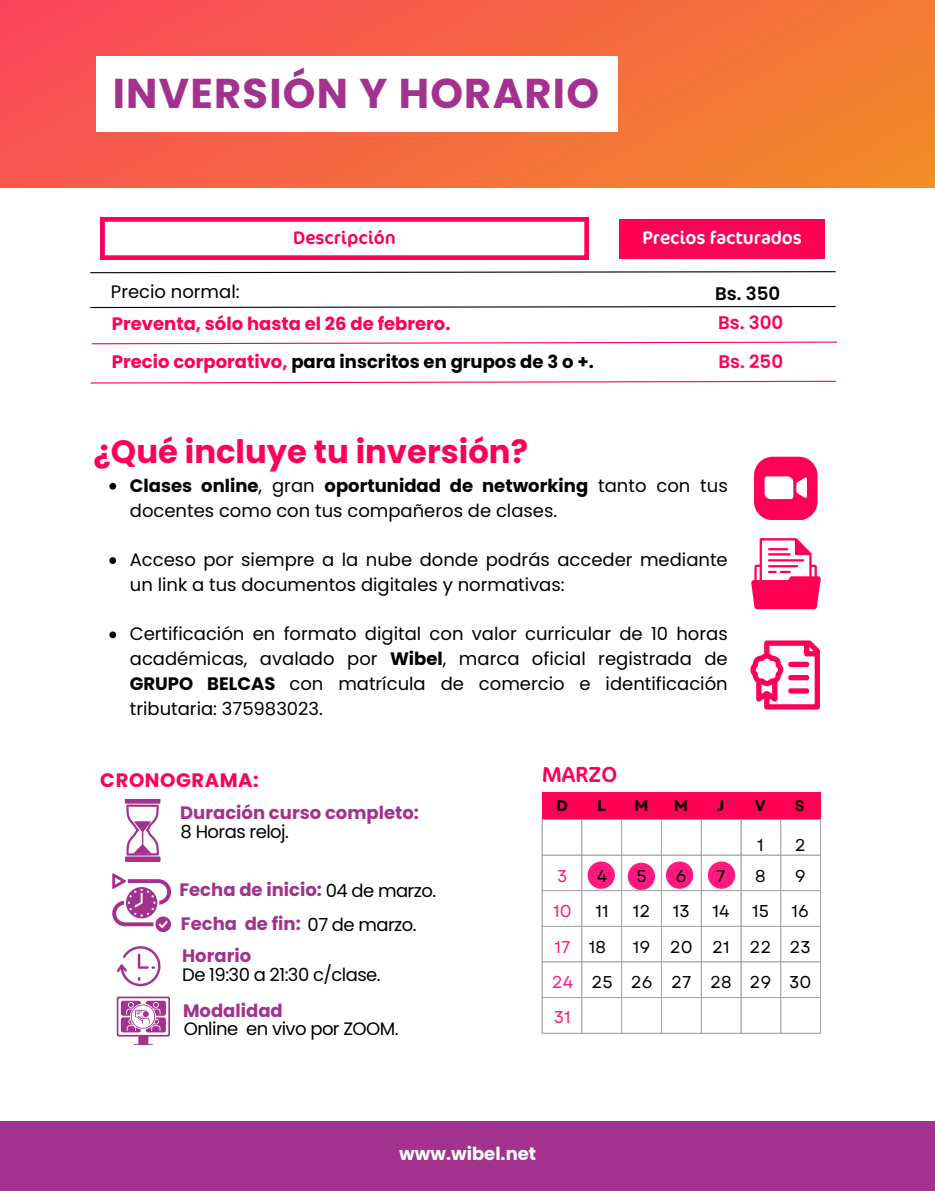
<style>
.page{position:relative;width:935px;height:1191px;background:#fff}
.page>*{position:absolute;margin:0;border:0;box-sizing:border-box;transform-origin:0 0}
.t1{font:700 41.55px "Poppins";letter-spacing:.03em;color:#a2328e}
.t2{font:700 32.25px "Poppins";color:#ff0054}
.t3{font:21.9px "Cocon";color:#ff0054}
.t4{font:700 19.5px "Poppins";letter-spacing:.03em;color:#ff0054}
.t5{font:18.3px "Cocon";color:#fff}
.t6{font:600 18.3px "Poppins";color:#ff0054}
.t7{font:18.3px "Cocon";color:#ff0054}
.t8{font:600 18.3px "Poppins";color:#000}
.t9{font:18px/24.8px "Poppins";color:#000}
.t10{font:700 18px "Poppins";color:#a2328e}
.t11{font:18px "Poppins";letter-spacing:-.03em;color:#000}
.t12{font:700 18px "Poppins";color:#000}
.t13{font:700 18px "Poppins";color:#ff0054}
.t14{font:700 18px "Poppins";color:#fff}
.t15{font:17.1px "Garet";color:#000}
.t16{font:17.1px "Garet";color:#ff197e}
.t17{font:700 15.3px "Garet";color:#000}
.s1{color:#ff0054}
.s2{font-weight:700}
.s3{font-weight:400;color:#000}
</style>
<div class="page">
<div style="left:0;top:0;width:935px;height:187px;background:linear-gradient(to right,#f94d56,#f2842d)"></div>
<div style="left:0;top:1121px;width:935px;height:69px;background:#a2328e"></div>
<div style="left:620px;top:219px;width:205px;height:39px;background:#ff0054"></div>
<svg style="left:90px;top:271px;width:746px;height:3px"></svg>
<svg style="left:100px;top:217px;width:489px;height:43px"></svg>
<svg style="left:90px;top:306px;width:746px;height:2px"></svg>
<svg style="left:91px;top:341px;width:747px;height:4px"></svg>
<svg style="left:90px;top:380px;width:747px;height:4px"></svg>
<div style="left:96px;top:56px;width:521px;height:75px;background:#fff"></div>
<svg style="left:751px;top:538px;width:70px;height:71px"></svg>
<svg style="left:750px;top:640px;width:70px;height:69px"></svg>
<svg style="left:109px;top:483px;width:7px;height:6px"></svg>
<svg style="left:109px;top:557px;width:7px;height:7px"></svg>
<svg style="left:109px;top:631px;width:7px;height:7px"></svg>
<svg style="left:754px;top:456px;width:63px;height:63px"></svg>
<svg style="left:125px;top:799px;width:36px;height:62px"></svg>
<svg style="left:117px;top:946px;width:43px;height:40px"></svg>
<svg style="left:117px;top:996px;width:53px;height:48px"></svg>
<svg style="left:112px;top:873px;width:59px;height:58px"></svg>
<hr style="left:542px;top:819px;width:1px;height:213px;background:#a6a6a6">
<hr style="left:582px;top:819px;width:1px;height:213px;background:#a6a6a6">
<hr style="left:621px;top:819px;width:1px;height:213px;background:#a6a6a6">
<hr style="left:661px;top:819px;width:1px;height:213px;background:#a6a6a6">
<hr style="left:701px;top:819px;width:1px;height:213px;background:#a6a6a6">
<hr style="left:741px;top:819px;width:1px;height:213px;background:#a6a6a6">
<hr style="left:780px;top:819px;width:1px;height:213px;background:#a6a6a6">
<hr style="left:820px;top:819px;width:1px;height:213px;background:#a6a6a6">
<hr style="left:542px;top:819px;width:279px;height:1px;background:#a6a6a6">
<hr style="left:542px;top:854px;width:279px;height:1px;background:#a6a6a6">
<hr style="left:542px;top:890px;width:279px;height:1px;background:#a6a6a6">
<hr style="left:542px;top:925px;width:279px;height:1px;background:#a6a6a6">
<hr style="left:542px;top:961px;width:279px;height:1px;background:#a6a6a6">
<hr style="left:542px;top:997px;width:279px;height:1px;background:#a6a6a6">
<hr style="left:542px;top:1032px;width:279px;height:1px;background:#a6a6a6">
<div style="left:541px;top:792px;width:279px;height:27px;background:#ff0054"></div>
<div style="left:587px;top:861px;width:28px;height:27px;background:#ff197e;border-radius:50%"></div>
<div style="left:628px;top:862px;width:27px;height:27px;background:#ff197e;border-radius:50%"></div>
<div style="left:666px;top:861px;width:27px;height:27px;background:#ff197e;border-radius:50%"></div>
<div style="left:708px;top:861px;width:27px;height:27px;background:#ff197e;border-radius:50%"></div>
<h5 class="t1" style="left:113px;top:65px;width:488px">INVERSIÓN Y HORARIO</h5>
<p class="t7" style="left:293px;top:227px;width:104px">Descripción</p>
<p class="t5" style="left:643px;top:226px;width:161px">Precios facturados</p>
<p class="t9" style="left:111px;top:279px;width:130px">Precio normal:</p>
<h1 class="t8" style="left:715px;top:280px;width:67px">Bs. 350</h1>
<h5 class="t13" style="left:112px;top:311px;width:340px">Preventa, sólo hasta el 26 de febrero.</h5>
<h5 class="t6" style="left:718px;top:310px;width:67px">Bs. 300</h5>
<h5 class="t12" style="left:112px;top:349px;width:483px"><span class="s1">Precio corporativo,</span> para inscritos en grupos de 3 o +.</h5>
<h5 class="t6" style="left:718px;top:348px;width:66px">Bs. 250</h5>
<p class="t2" style="left:94px;top:429px;width:436px">¿Qué incluye tu inversión?</p>
<h2 class="t9" style="left:130px;top:473px;width:599px"><span class="s2">Clases online</span>, gran <span class="s2">oportunidad de networking</span> tanto con tus docentes como con tus compañeros de clases.</h2>
<p class="t9" style="left:130px;top:547px;width:599px">Acceso por siempre a la nube donde podrás acceder mediante un link a tus documentos digitales y normativas:</p>
<p class="t9" style="left:130px;top:621px;width:599px;text-align:justify">Certificación en formato digital con valor curricular de 10 horas académicas, avalado por <span class="s2">Wibel</span>, marca oficial registrada de <span class="s2">GRUPO BELCAS</span> con matrícula de comercio e identificación tributaria: 375983023.</p>
<h5 class="t4" style="left:100px;top:766px;width:160px">CRONOGRAMA:</h5>
<p class="t10" style="left:180px;top:799px;width:240px">Duración curso completo:</p>
<p class="t11" style="left:181px;top:819px;width:110px">8 Horas reloj.</p>
<p class="t10" style="left:179px;top:876px;width:258px">Fecha de inicio: <span class="s3">04 de marzo.</span></p>
<p class="t10" style="left:181px;top:911px;width:237px">Fecha de fin: <span class="s3">07 de marzo.</span></p>
<h4 class="t10" style="left:182px;top:943px;width:71px">Horario</h4>
<p class="t11" style="left:182px;top:962px;width:200px">De 19:30 a 21:30 c/clase.</p>
<h5 class="t10" style="left:183px;top:998px;width:101px">Modalidad</h5>
<p class="t11" style="left:184px;top:1016px;width:216px">Online en vivo por ZOOM.</p>
<p class="t3" style="left:542px;top:761px;width:77px">MARZO</p>
<p class="t17" style="left:556px;top:794px;width:13px">D</p>
<p class="t17" style="left:597px;top:794px;width:10px">L</p>
<p class="t17" style="left:634px;top:794px;width:16px">M</p>
<p class="t17" style="left:674px;top:794px;width:16px">M</p>
<p class="t17" style="left:717px;top:794px;width:9px">J</p>
<p class="t17" style="left:755px;top:794px;width:12px">V</p>
<p class="t17" style="left:795px;top:794px;width:11px">S</p>
<p class="t16" style="left:557px;top:863px;width:12px">3</p>
<p class="t16" style="left:553px;top:898px;width:20px">10</p>
<h5 class="t16" style="left:554px;top:934px;width:17px">17</h5>
<p class="t16" style="left:552px;top:969px;width:23px">24</p>
<p class="t16" style="left:554px;top:1004px;width:18px">31</p>
<h5 class="t15" style="left:597px;top:863px;width:12px">4</h5>
<p class="t15" style="left:595px;top:898px;width:15px">11</p>
<h3 class="t15" style="left:589px;top:934px;width:19px">18</h3>
<p class="t15" style="left:591px;top:969px;width:23px">25</p>
<p class="t15" style="left:636px;top:863px;width:12px">5</p>
<p class="t15" style="left:633px;top:898px;width:19px">12</p>
<p class="t15" style="left:633px;top:934px;width:19px">19</p>
<p class="t15" style="left:631px;top:969px;width:23px">26</p>
<p class="t15" style="left:676px;top:863px;width:12px">6</p>
<p class="t15" style="left:673px;top:898px;width:18px">13</p>
<p class="t15" style="left:670px;top:934px;width:24px">20</p>
<p class="t15" style="left:671px;top:969px;width:22px">27</p>
<p class="t15" style="left:716px;top:863px;width:11px">7</p>
<p class="t15" style="left:712px;top:898px;width:19px">14</p>
<p class="t15" style="left:712px;top:934px;width:19px">21</p>
<p class="t15" style="left:710px;top:969px;width:23px">28</p>
<p class="t15" style="left:757px;top:832px;width:8px">1</p>
<p class="t15" style="left:755px;top:863px;width:12px">8</p>
<p class="t15" style="left:752px;top:898px;width:18px">15</p>
<p class="t15" style="left:750px;top:934px;width:23px">22</p>
<p class="t15" style="left:750px;top:969px;width:23px">29</p>
<p class="t15" style="left:795px;top:832px;width:12px">2</p>
<p class="t15" style="left:795px;top:863px;width:12px">9</p>
<p class="t15" style="left:791px;top:898px;width:19px">16</p>
<p class="t15" style="left:789px;top:934px;width:23px">23</p>
<p class="t15" style="left:789px;top:969px;width:24px">30</p>
<p class="t14" style="left:399px;top:1140px;width:138px">www.wibel.net</p>
</div>
